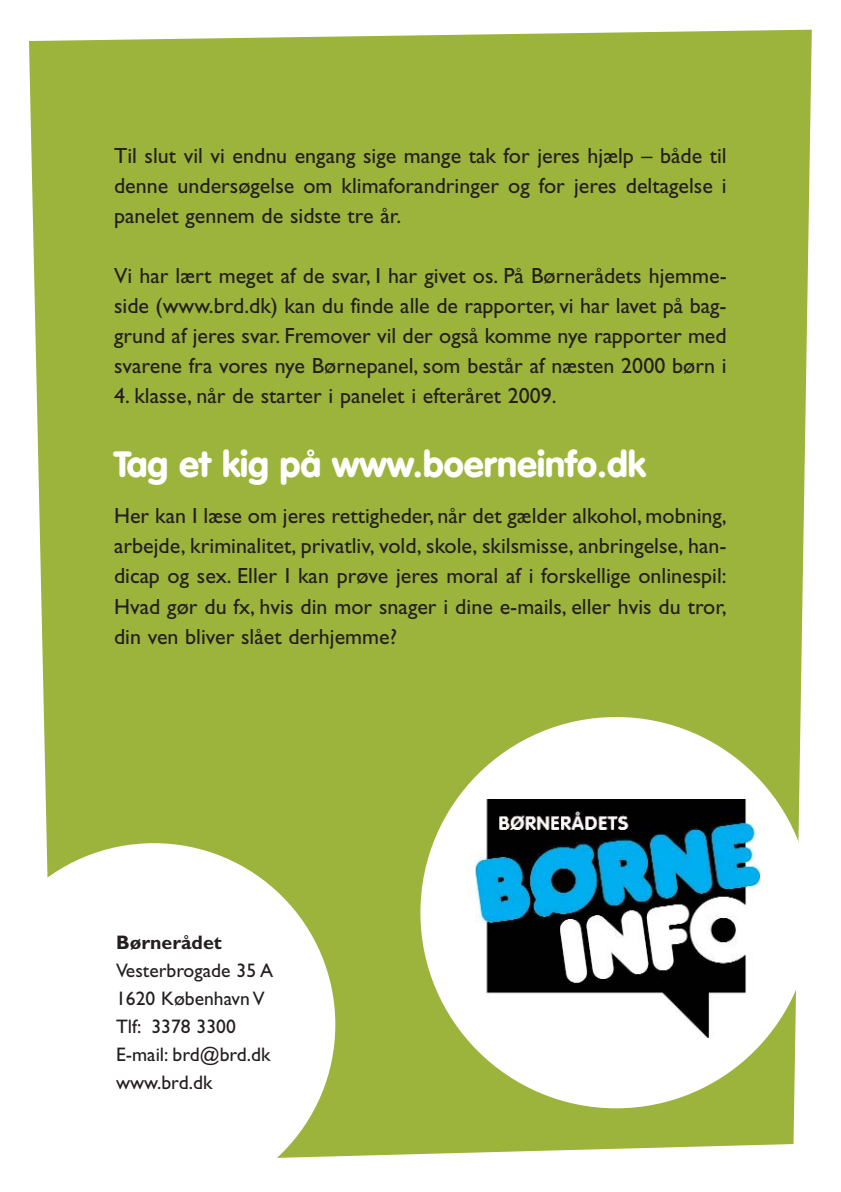
<style>
.page{position:relative;width:841px;height:1192px;background:#fff}
.page>*{position:absolute;margin:0;border:0;box-sizing:border-box;transform-origin:0 0}
.t1{font:900 36px "VAG Rounded";color:#fff}
.t2{font:22px/30px "Gill Sans";color:#231f20;text-align:justify}
.t3{font:19.6px/28px "Gill Sans";color:#231f20}
.t4{font:700 19.6px "Gill Sans";color:#231f20}
</style>
<div class="page">
<div style="left:29px;top:30px;width:782px;height:1127px;background:#9cb33c"></div>
<svg style="left:29px;top:843px;width:306px;height:315px"></svg>
<div style="left:420px;top:717px;width:391px;height:391px;background:#fff;border-radius:50%"></div>
<img style="left:475px;top:799px;width:284px;height:238px">
<p class="t2" style="left:114px;top:143px;width:614px">Til slut vil vi endnu engang sige mange tak for jeres hjælp – både til denne undersøgelse om klimaforandringer og for jeres deltagelse i panelet gennem de sidste tre år.</p>
<p class="t2" style="left:114px;top:263px;width:614px">Vi har lært meget af de svar, I har givet os. På Børnerådets hjemme&shy;side (www.brd.dk) kan du finde alle de rapporter, vi har lavet på bag&shy;grund af jeres svar. Fremover vil der også komme nye rapporter med svarene fra vores nye Børnepanel, som består af næsten 2000 børn i</p>
<p class="t2" style="left:114px;top:383px;width:444px">4. klasse, når de starter i panelet i efteråret 2009.</p>
<h1 class="t1" style="left:114px;top:450px;width:533px">Tag et kig på www.boerneinfo.dk</h1>
<p class="t2" style="left:114px;top:503px;width:614px">Her kan I læse om jeres rettigheder, når det gælder alkohol, mobning, arbejde, kriminalitet, privatliv, vold, skole, skilsmisse, anbringelse, han&shy;dicap og sex. Eller I kan prøve jeres moral af i forskellige onlinespil:<br>Hvad gør du fx, hvis din mor snager i dine e-mails, eller hvis du tror, din ven bliver slået derhjemme?</p>
<p class="t4" style="left:116px;top:936px;width:107px">Børnerådet</p>
<p class="t3" style="left:116px;top:959px;width:159px">Vesterbrogade 35 A<br>1620 København V<br>Tlf: 3378 3300<br>E-mail: brd@brd.dk www.brd.dk</p>
</div>
